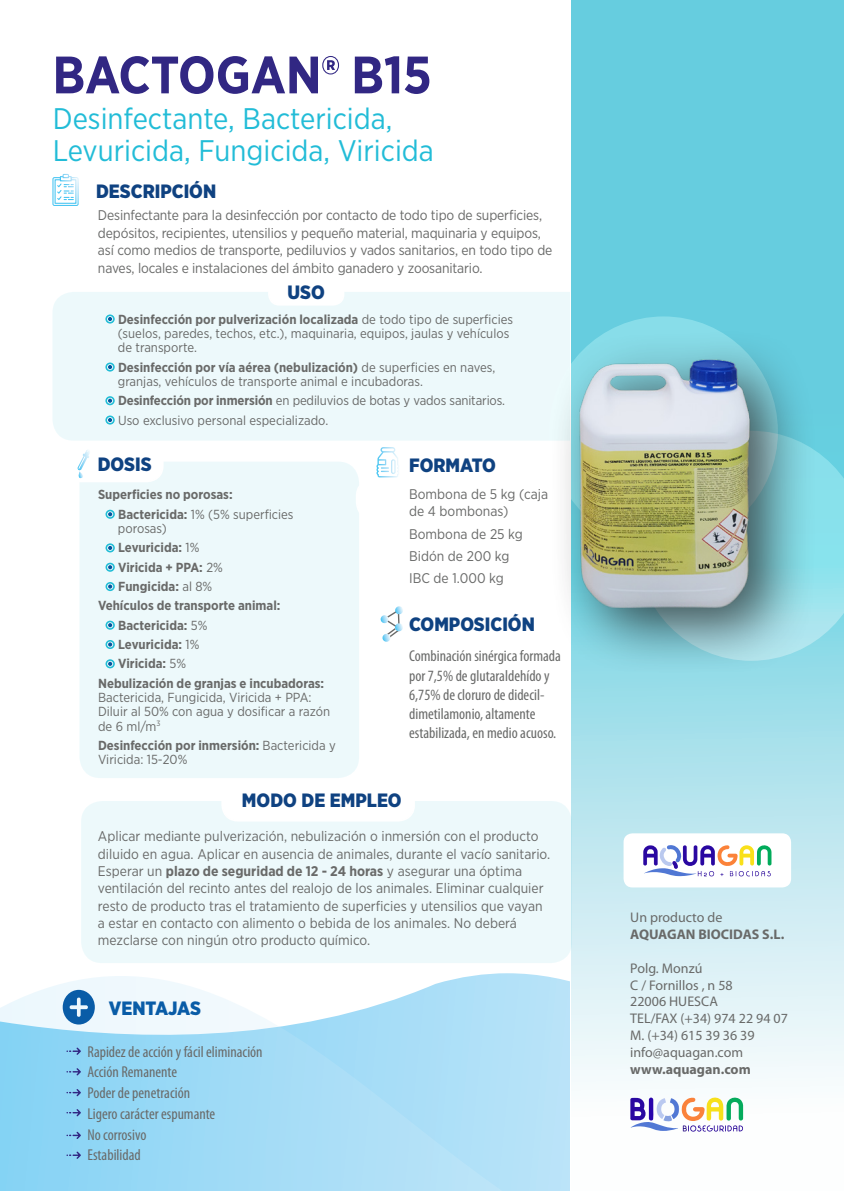
<style>
.page{position:relative;width:844px;height:1191px;background:#fff}
.page>*{position:absolute;margin:0;border:0;box-sizing:border-box;transform-origin:0 0}
.t1{font:700 52.5px "Gotham Narrow";letter-spacing:-.005em;color:#312783}
.t2{font:29.75px/31.5px "Gotham Narrow";color:#22bcd7}
.t3{font:900 19.25px "Gotham Narrow";color:#0f4281}
.t4{font:900 19.25px "Gotham Narrow";color:#095ca7}
.Basic{font:condensed 15.75px/19.2px "Myriad Pro";color:#696a69}
.Basic-2{font:14px/17.3px "Gotham Narrow";color:#696a69}
.t5{font:14px/16.8px "Myriad Pro";color:#696a69}
.t6{font:700 14px "Myriad Pro";color:#696a69}
.Basic-3{font:13.12px/14.3px "Gotham Narrow";color:#696a69}
.Basic-4{font:700 13.12px "Gotham Narrow";color:#696a69}
.s1{font-weight:700}
.s2{font-weight:400}
</style>
<div class="page">
<div style="left:52px;top:292px;width:595px;height:149px;background:#edf9fb;border-radius:21px"></div>
<div style="left:79px;top:461px;width:280px;height:317px;background:#edf9fb;border-radius:21px"></div>
<svg style="left:0;top:973px;width:570px;height:218px;background:#b2e1f7"></svg>
<svg style="left:63px;top:989px;width:32px;height:35px"></svg>
<svg style="left:571px;top:0;width:272px;height:1119px;background:#9ddde9"></svg>
<div style="left:623px;top:833px;width:167px;height:54px;background:#fff;border-radius:9px"></div>
<svg style="left:643px;top:845px;width:128px;height:32px"></svg>
<svg style="left:630px;top:1096px;width:113px;height:36px"></svg>
<svg style="left:108px;top:317px;width:4px;height:3px"></svg>
<div style="left:105px;top:314px;width:10px;height:9px;border:2px solid #21bdd6;border-radius:50%"></div>
<svg style="left:108px;top:365px;width:4px;height:3px"></svg>
<div style="left:105px;top:362px;width:10px;height:9px;border:2px solid #21bdd6;border-radius:50%"></div>
<svg style="left:108px;top:399px;width:4px;height:3px"></svg>
<div style="left:105px;top:396px;width:10px;height:9px;border:2px solid #21bdd6;border-radius:50%"></div>
<svg style="left:108px;top:418px;width:4px;height:3px"></svg>
<div style="left:105px;top:415px;width:10px;height:9px;border:2px solid #21bdd6;border-radius:50%"></div>
<div style="left:81px;top:801px;width:490px;height:162px;background:#edf9fb;border-radius:21px"></div>
<div style="left:356px;top:478px;width:135px;height:42px;border:2px solid #fff;border-radius:17px"></div>
<div style="left:222px;top:783px;width:192px;height:37px;background:#fff;border-radius:16px"></div>
<div style="left:221px;top:782px;width:194px;height:39px;border:2px solid #fff;border-radius:16px"></div>
<svg style="left:108px;top:513px;width:4px;height:3px"></svg>
<div style="left:105px;top:510px;width:10px;height:9px;border:2px solid #21bdd6;border-radius:50%"></div>
<svg style="left:108px;top:546px;width:4px;height:3px"></svg>
<div style="left:105px;top:543px;width:10px;height:9px;border:2px solid #21bdd6;border-radius:50%"></div>
<svg style="left:108px;top:566px;width:4px;height:3px"></svg>
<div style="left:105px;top:563px;width:10px;height:9px;border:2px solid #21bdd6;border-radius:50%"></div>
<svg style="left:108px;top:585px;width:4px;height:3px"></svg>
<div style="left:105px;top:582px;width:10px;height:9px;border:2px solid #21bdd6;border-radius:50%"></div>
<svg style="left:108px;top:623px;width:4px;height:3px"></svg>
<div style="left:105px;top:620px;width:10px;height:9px;border:2px solid #21bdd6;border-radius:50%"></div>
<svg style="left:108px;top:643px;width:4px;height:3px"></svg>
<div style="left:105px;top:640px;width:10px;height:9px;border:2px solid #21bdd6;border-radius:50%"></div>
<svg style="left:108px;top:662px;width:4px;height:3px"></svg>
<div style="left:105px;top:659px;width:10px;height:9px;border:2px solid #21bdd6;border-radius:50%"></div>
<div style="left:269px;top:279px;width:74px;height:26px;background:#fff;border-radius:10px"></div>
<div style="left:268px;top:278px;width:76px;height:28px;border:2px solid #fff;border-radius:10px"></div>
<div style="left:63px;top:444px;width:100px;height:37px;background:#fff;border-radius:16px"></div>
<div style="left:62px;top:443px;width:101px;height:39px;border:2px solid #fff;border-radius:16px"></div>
<svg style="left:66px;top:1151px;width:15px;height:8px"></svg>
<svg style="left:66px;top:1131px;width:15px;height:8px"></svg>
<svg style="left:66px;top:1089px;width:15px;height:7px"></svg>
<svg style="left:66px;top:1047px;width:15px;height:8px"></svg>
<svg style="left:66px;top:1109px;width:15px;height:7px"></svg>
<svg style="left:66px;top:1068px;width:15px;height:7px"></svg>
<svg style="left:52px;top:174px;width:27px;height:32px"></svg>
<svg style="left:380px;top:606px;width:23px;height:36px"></svg>
<svg style="left:376px;top:447px;width:23px;height:30px"></svg>
<svg style="left:77px;top:450px;width:13px;height:28px"></svg>
<svg style="left:817px;top:431px;width:26px;height:230px;background:#88deea"></svg>
<div style="left:548px;top:328px;width:269px;height:347px;background:#231f20;opacity:.75"></div>
<img style="left:552px;top:353px;width:215px;height:278px">
<p class="t1" style="left:52px;top:41px;width:381px">BACTOGAN® B15</p>
<p class="t2" style="left:53px;top:102px;width:382px">Desinfectante, Bactericida,<br>Levuricida, Fungicida, Viricida</p>
<p class="t3" style="left:96px;top:178px;width:121px">DESCRIPCIÓN</p>
<p class="Basic-2" style="left:98px;top:206px;width:456px">Desinfectante para la desinfección por contacto de todo tipo de superficies, depósitos, recipientes, utensilios y pequeño material, maquinaria y equipos, así como medios de transporte, pediluvios y vados sanitarios, en todo tipo de naves, locales e instalaciones del ámbito ganadero y zoosanitario.</p>
<p class="t3" style="left:287px;top:280px;width:39px">USO</p>
<p class="Basic-3" style="left:118px;top:311px;width:396px"><span class="s1">Desinfección por pulverización localizada</span> de todo tipo de superficies (suelos, paredes, techos, etc.), maquinaria, equipos, jaulas y vehículos de transporte.</p>
<p class="Basic-3" style="left:118px;top:359px;width:379px"><span class="s1">Desinfección por vía aérea (nebulización)</span> de superficies en naves, granjas, vehículos de transporte animal e incubadoras.</p>
<p class="Basic-3" style="left:118px;top:393px;width:388px"><span class="s1">Desinfección por inmersión</span> en pediluvios de botas y vados sanitarios.</p>
<p class="Basic-3" style="left:118px;top:412px;width:212px">Uso exclusivo personal especializado.</p>
<p class="t3" style="left:98px;top:451px;width:55px">DOSIS</p>
<p class="Basic-4" style="left:98px;top:486px;width:136px">Superficies no porosas:</p>
<p class="Basic-3" style="left:118px;top:507px;width:177px"><span class="s1">Bactericida:</span> 1% (5% superficies porosas)</p>
<p class="Basic-4" style="left:118px;top:539px;width:83px">Levuricida: <span class="s2">1%</span></p>
<p class="Basic-4" style="left:118px;top:559px;width:106px">Viricida + PPA: <span class="s2">2%</span></p>
<p class="Basic-4" style="left:118px;top:578px;width:96px">Fungicida: <span class="s2">al 8%</span></p>
<p class="Basic-4" style="left:98px;top:597px;width:184px">Vehículos de transporte animal:</p>
<p class="Basic-4" style="left:118px;top:616px;width:91px">Bactericida: <span class="s2">5%</span></p>
<p class="Basic-4" style="left:118px;top:636px;width:83px">Levuricida: <span class="s2">1%</span></p>
<p class="Basic-4" style="left:118px;top:655px;width:70px">Viricida: <span class="s2">5%</span></p>
<p class="Basic-3" style="left:98px;top:675px;width:233px"><span class="s1">Nebulización de granjas e incubadoras:<br></span>Bactericida, Fungicida, Viricida + PPA:<br>Diluir al 50% con agua y dosificar a razón de 6 ml/m<sup>3</sup></p>
<p class="Basic-3" style="left:98px;top:738px;width:239px"><span class="s1">Desinfección por inmersión:</span> Bactericida y<br>Viricida: 15-20%</p>
<p class="t3" style="left:409px;top:453px;width:88px">FORMATO</p>
<p class="Basic-2" style="left:409px;top:485px;width:140px">Bombona de 5 kg (caja de 4 bombonas)</p>
<p class="Basic-2" style="left:409px;top:525px;width:115px">Bombona de 25 kg</p>
<p class="Basic-2" style="left:409px;top:547px;width:102px">Bidón de 200 kg</p>
<p class="Basic-2" style="left:409px;top:569px;width:96px">IBC de 1.000 kg</p>
<p class="t3" style="left:409px;top:612px;width:127px">COMPOSICIÓN</p>
<p class="Basic" style="left:409px;top:646px;width:153px">Combinación sinérgica formada por 7,5% de glutaraldehído y<br>6,75% de cloruro de didecil&shy;dimetilamonio, altamente estabilizada, en medio acuoso.</p>
<p class="t3" style="left:242px;top:787px;width:161px">MODO DE EMPLEO</p>
<p class="Basic-2" style="left:98px;top:827px;width:453px">Aplicar mediante pulverización, nebulización o inmersión con el producto diluido en agua. Aplicar en ausencia de animales, durante el vacío sanitario.<br>Esperar un <span class="s1">plazo de seguridad de 12 - 24 horas</span> y asegurar una óptima ventilación del recinto antes del realojo de los animales. Eliminar cualquier resto de producto tras el tratamiento de superficies y utensilios que vayan a estar en contacto con alimento o bebida de los animales. No deberá mezclarse con ningún otro producto químico.</p>
<p class="t4" style="left:109px;top:995px;width:94px">VENTAJAS</p>
<p class="Basic" style="left:87px;top:1041px;width:177px">Rapidez de acción y fácil eliminación</p>
<p class="Basic" style="left:87px;top:1062px;width:91px">Acción Remanente</p>
<p class="Basic" style="left:87px;top:1083px;width:104px">Poder de penetración</p>
<p class="Basic" style="left:87px;top:1103px;width:129px">Ligero carácter espumante</p>
<p class="Basic" style="left:87px;top:1124px;width:60px">No corrosivo</p>
<p class="Basic" style="left:87px;top:1145px;width:55px">Estabilidad</p>
<p class="t5" style="left:630px;top:909px;width:94px">Un producto de</p>
<p class="t6" style="left:630px;top:925px;width:155px">AQUAGAN BIOCIDAS S.L.</p>
<p class="t5" style="left:630px;top:959px;width:104px">Polg. Monzú<br>C / Fornillos , n 58</p>
<p class="t5" style="left:630px;top:993px;width:89px">22006 HUESCA</p>
<p class="t5" style="left:630px;top:1010px;width:159px">TEL/FAX (+34) 974 22 94 07</p>
<p class="t5" style="left:630px;top:1026px;width:126px">M. (+34) 615 39 36 39</p>
<p class="t5" style="left:630px;top:1043px;width:114px">info@aquagan.com</p>
<p class="t6" style="left:630px;top:1059px;width:122px">www.aquagan.com</p>
</div>
